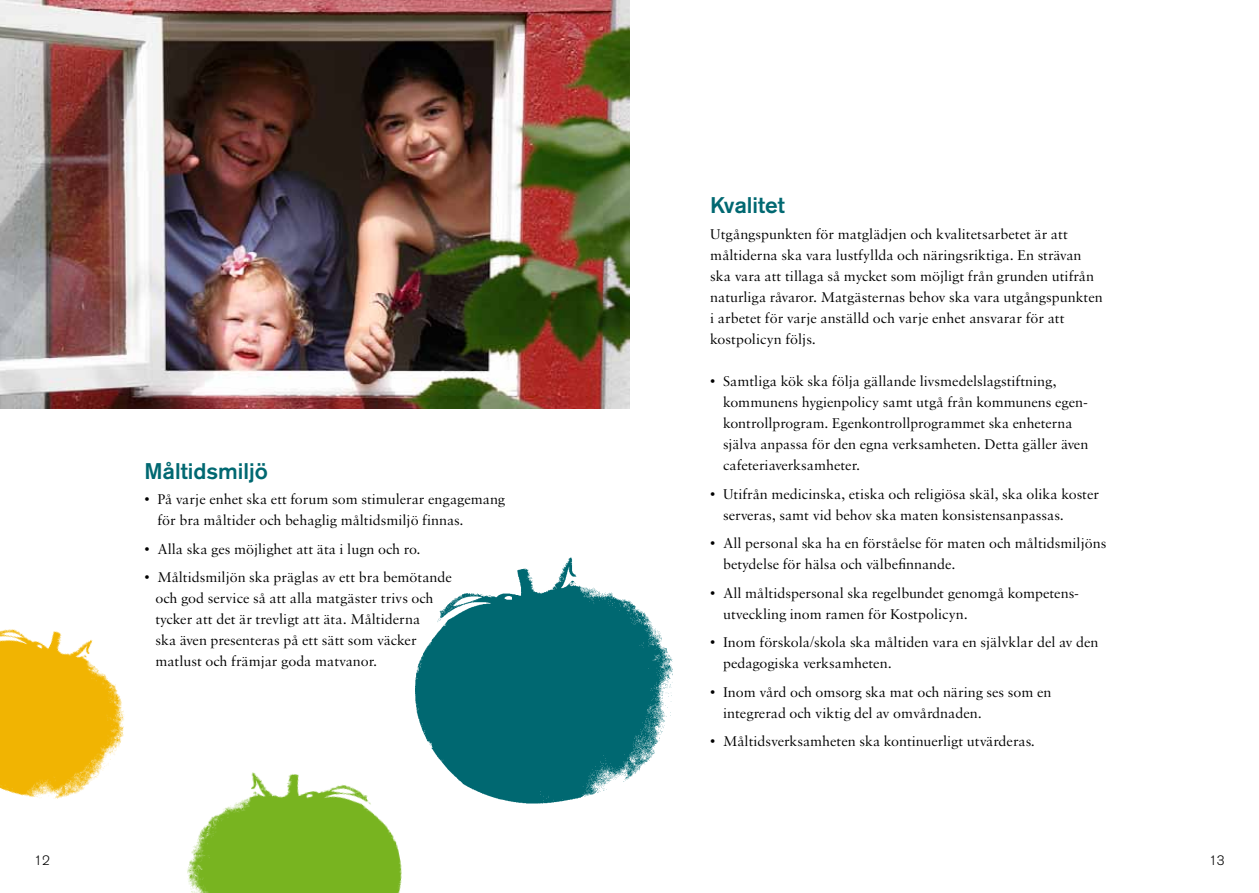
<style>
.page{position:relative;width:1259px;height:893px;background:#fff}
.page>*{position:absolute;margin:0;border:0;box-sizing:border-box;transform-origin:0 0}
.t1{font:500 22.5px "Akzidenz Grotesk BE";color:#006871}
.t2{font:15px/21px "Sabon";color:#000}
.t3{font:300 13.5px "Akzidenz Grotesk BE";color:#000}
</style>
<div class="page">
<img style="left:0;top:0;width:629px;height:409px">
<img style="left:415px;top:557px;width:258px;height:247px">
<img style="left:187px;top:710px;width:247px;height:183px">
<img style="left:0;top:629px;width:193px;height:237px">
<h1 class="t1" style="left:145px;top:457px;width:125px">Måltidsmiljö</h1>
<p class="t2" style="left:157px;top:488px;width:349px;text-indent:-13px">• På varje enhet ska ett forum som stimulerar engagemang för bra måltider och behaglig måltidsmiljö finnas.</p>
<p class="t2" style="left:145px;top:538px;width:277px">• Alla ska ges möjlighet att äta i lugn och ro.</p>
<p class="t2" style="left:155px;top:566px;width:298px;text-indent:-11px">• Måltidsmiljön ska präglas av ett bra bemötande och god service så att alla matgäster trivs och tycker att det är trevligt att äta. Måltiderna<br>ska även presenteras på ett sätt som väcker matlust och främjar goda matvanor.</p>
<h1 class="t1" style="left:710px;top:192px;width:76px">Kvalitet</h1>
<p class="t2" style="left:710px;top:223px;width:394px">Utgångspunkten för matglädjen och kvalitetsarbetet är att måltiderna ska vara lustfyllda och näringsriktiga. En strävan ska vara att tillaga så mycket som möjligt från grunden utifrån naturliga råvaror. Matgästernas behov ska vara utgångspunkten i arbetet för varje anställd och varje enhet ansvarar för att kostpolicyn följs.</p>
<p class="t2" style="left:723px;top:370px;width:367px;text-indent:-13px">• Samtliga kök ska följa gällande livsmedelslagstiftning, kommunens hygienpolicy samt utgå från kommunens egen&shy;kontrollprogram. Egenkontrollprogrammet ska enheterna själva anpassa för den egna verksamheten. Detta gäller även cafeteriaverksamheter.</p>
<p class="t2" style="left:723px;top:483px;width:377px;text-indent:-13px">• Utifrån medicinska, etiska och religiösa skäl, ska olika koster serveras, samt vid behov ska maten konsistensanpassas.</p>
<p class="t2" style="left:723px;top:532px;width:385px;text-indent:-13px">• All personal ska ha en förståelse för maten och måltidsmiljöns betydelse för hälsa och välbefinnande.</p>
<p class="t2" style="left:723px;top:582px;width:357px;text-indent:-13px">• All måltidspersonal ska regelbundet genomgå kompetens&shy;utveckling inom ramen för Kostpolicyn.</p>
<p class="t2" style="left:723px;top:631px;width:377px;text-indent:-13px">• Inom förskola/skola ska måltiden vara en självklar del av den pedagogiska verksamheten.</p>
<p class="t2" style="left:723px;top:681px;width:330px;text-indent:-13px">• Inom vård och omsorg ska mat och näring ses som en integrerad och viktig del av omvårdnaden.</p>
<p class="t2" style="left:710px;top:730px;width:326px">• Måltidsverksamheten ska kontinuerligt utvärderas.</p>
<p class="t3" style="left:34px;top:852px;width:17px">12</p>
<p class="t3" style="left:1209px;top:852px;width:17px">13</p>
</div>
